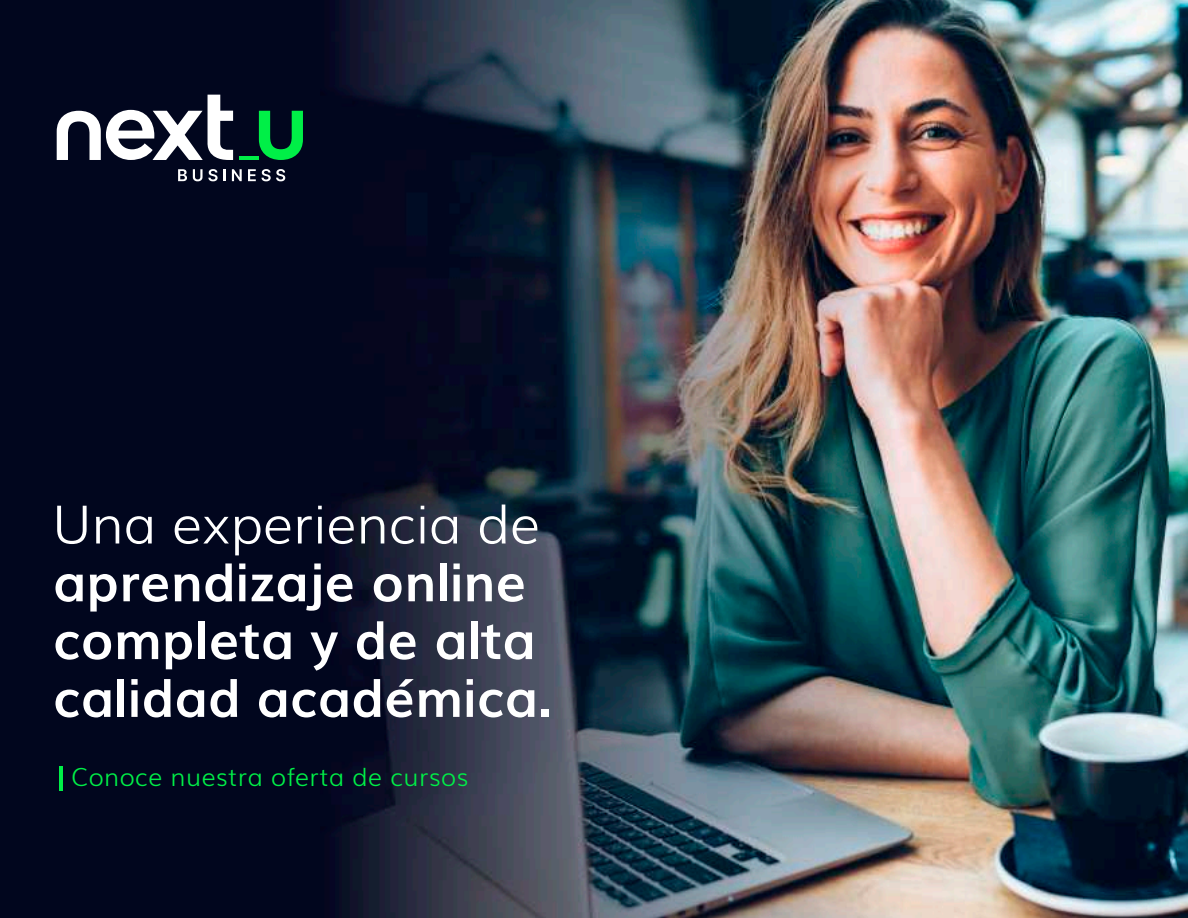
<style>
.page{position:relative;width:1188px;height:918px;background:#fff}
.page>*{position:absolute;margin:0;border:0;box-sizing:border-box;transform-origin:0 0}
.t1{font:700 53.1px/57.8px "Muli";color:#fff}
.t2{font:300 53.1px "Muli";color:#fff}
.t3{font:300 24.75px "Muli";letter-spacing:.02em;color:#00ef47}
</style>
<div class="page">
<img style="left:0;top:0;width:1188px;height:918px">
<svg style="left:57px;top:95px;width:176px;height:65px"></svg>
<svg style="left:259px;top:111px;width:44px;height:49px;background:#008734"></svg>
<hr style="left:239px;top:156px;width:20px;height:4px;background:#00ef47">
<svg style="left:178px;top:169px;width:9px;height:12px"></svg>
<svg style="left:193px;top:169px;width:33px;height:12px"></svg>
<svg style="left:232px;top:169px;width:10px;height:12px"></svg>
<svg style="left:248px;top:169px;width:37px;height:12px"></svg>
<hr style="left:59px;top:767px;width:3px;height:24px;background:#00ef47">
<p class="t2" style="left:53px;top:482px;width:489px">Una experiencia de</p>
<p class="t1" style="left:53px;top:550px;width:501px">aprendizaje online completa y de alta calidad académica.</p>
<p class="t3" style="left:71px;top:757px;width:398px">Conoce nuestra oferta de cursos</p>
</div>
